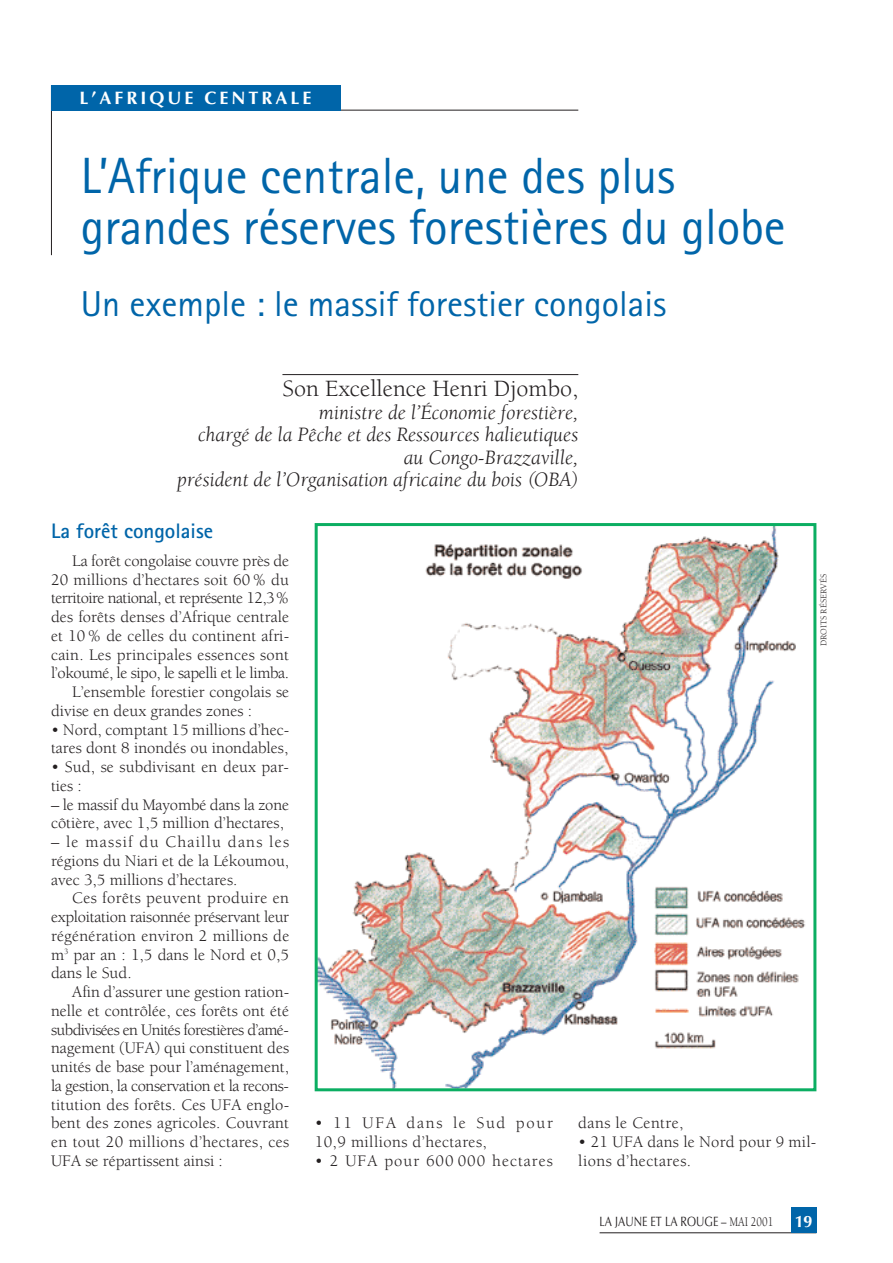
<style>
.page{position:relative;width:893px;height:1263px;background:#fff}
.page>*{position:absolute;margin:0;border:0;box-sizing:border-box;transform-origin:0 0}
.t1{font:51px/51px "Rotis Sans Serif";color:#0065a9;scale:.96 1}
.t2{font:36px "Rotis Sans Serif";color:#0065a9}
.t3{font:24px "Berkeley";color:#231f20}
.t4{font:italic 21px/22.5px "Berkeley";color:#231f20;text-align:right}
.t5{font:700 21px "Rotis Sans Serif";color:#0065a9}
.t6{font:700 18px "Optima";letter-spacing:.165em;color:#fff}
.t7{font:16.5px/18.8px "Berkeley";color:#231f20}
.t8{font:16.5px/18.8px "Berkeley";letter-spacing:.025em;color:#231f20}
.t9{font:16.5px "Berkeley";letter-spacing:-.03em;color:#231f20}
.t10{font:16.5px "Berkeley";letter-spacing:-.025em;color:#231f20}
.t11{font:16.5px "Berkeley";letter-spacing:.06em;color:#231f20}
.t12{font:700 16.5px "Optima";color:#fff}
.t13{font:13.5px "Optima";color:#231f20;scale:.8 1}
.t14{font:9px "Berkeley";color:#231f20}
.s1{font-family:"Berkeley"}
</style>
<div class="page">
<hr style="left:600px;top:1232px;width:216px;height:1px;background:#231f20">
<hr style="left:282px;top:374px;width:296px;height:1px;background:#231f20">
<div style="left:791px;top:1208px;width:25px;height:25px;background:#0065a9"></div>
<hr style="left:51px;top:85px;width:1px;height:170px;background:#231f20">
<hr style="left:51px;top:110px;width:527px;height:1px;background:#231f20">
<div style="left:51px;top:85px;width:289px;height:26px;background:#0065a9"></div>
<img style="left:319px;top:527px;width:486px;height:560px">
<div style="left:315px;top:523px;width:501px;height:568px;border:3px solid #0bae62"></div>
<p class="t6" style="left:80px;top:91px;width:234px">L’AFRIQUE CENTRALE</p>
<h1 class="t1" style="left:81px;top:155px;width:736px">L’Afrique centrale, une des plus grandes réserves forestières du globe</h1>
<h2 class="t2" style="left:81px;top:291px;width:587px">Un exemple : le massif forestier congolais</h2>
<h3 class="t3" style="left:282px;top:379px;width:297px">Son Excellence Henri Djombo,</h3>
<p class="t4" style="left:177px;top:403px;width:403px">ministre de l’Économie forestière,<br>chargé de la Pêche et des Ressources halieutiques au Congo-Brazzaville,<br>président de l’Organisation africaine du bois (OBA)</p>
<p class="t5" style="left:51px;top:523px;width:164px">La forêt congolaise</p>
<p class="t7" style="left:72px;top:553px;width:218px">La forêt congolaise couvre près de</p>
<p class="t7" style="left:51px;top:571px;width:239px">20 millions d’hectares soit 60 % du</p>
<p class="t9" style="left:51px;top:592px;width:240px">territoire national, et représente 12,3%</p>
<p class="t7" style="left:51px;top:609px;width:240px">des forêts denses d’Afrique centrale</p>
<p class="t7" style="left:51px;top:628px;width:240px">et 10% de celles du continent afri-</p>
<p class="t7" style="left:51px;top:646px;width:240px">cain. Les principales essences sont</p>
<p class="t10" style="left:51px;top:667px;width:240px">l’okoumé, le sipo, le sapelli et le limba.</p>
<p class="t7" style="left:72px;top:684px;width:218px">L’ensemble forestier congolais se</p>
<p class="t7" style="left:51px;top:703px;width:203px">divise en deux grandes zones :</p>
<p class="t7" style="left:51px;top:721px;width:240px">• Nord, comptant 15 millions d’hec&shy;tares dont 8 inondés ou inondables,</p>
<p class="t7" style="left:51px;top:759px;width:240px">• Sud, se subdivisant en deux par&shy;ties :</p>
<p class="t7" style="left:51px;top:796px;width:240px">– le massif du Mayombé dans la zone côtière, avec 1,5 million d’hectares,</p>
<p class="t7" style="left:51px;top:834px;width:240px;text-align:justify">– le massif du Chaillu dans les régions du Niari et de la Lékoumou, avec 3,5 millions d’hectares.</p>
<p class="t7" style="left:51px;top:890px;width:240px;text-align:justify;text-indent:21px">Ces forêts peuvent produire en exploitation raisonnée préservant leur régénération environ 2 millions de m<sup>3</sup> par an : 1,5 dans le Nord et 0,5 dans le Sud.</p>
<p class="t7" style="left:51px;top:984px;width:240px;text-align:justify;text-indent:21px">Afin d’assurer une gestion ration&shy;nelle et contrôlée, ces forêts ont été subdivisées en Unités forestières d’amé&shy;nagement (UFA) qui constituent des unités de base pour l’aménagement, la gestion, la conservation et la recons&shy;titution des forêts. Ces UFA englo&shy;bent des zones agricoles. Couvrant en tout 20 millions d’hectares, ces UFA se répartissent ainsi :</p>
<p class="t14" style="left:820px;top:646px;width:74px;rotate:-90deg">DROITS RÉSERVÉS</p>
<p class="t8" style="left:315px;top:1115px;width:240px">• 11 UFA dans le Sud pour<br>10,9 millions d’hectares,</p>
<p class="t11" style="left:315px;top:1154px;width:240px">• 2 UFA pour 600 000 hectares</p>
<p class="t8" style="left:578px;top:1115px;width:107px">dans le Centre,</p>
<p class="t7" style="left:578px;top:1134px;width:240px">• 21 UFA dans le Nord pour 9 mil&shy;lions d’hectares.</p>
<p class="t13" style="left:600px;top:1216px;width:219px">LA JAUNE ET LA ROUGE <span class="s1">– MAI 2001</span></p>
<p class="t12" style="left:795px;top:1214px;width:19px">19</p>
</div>
